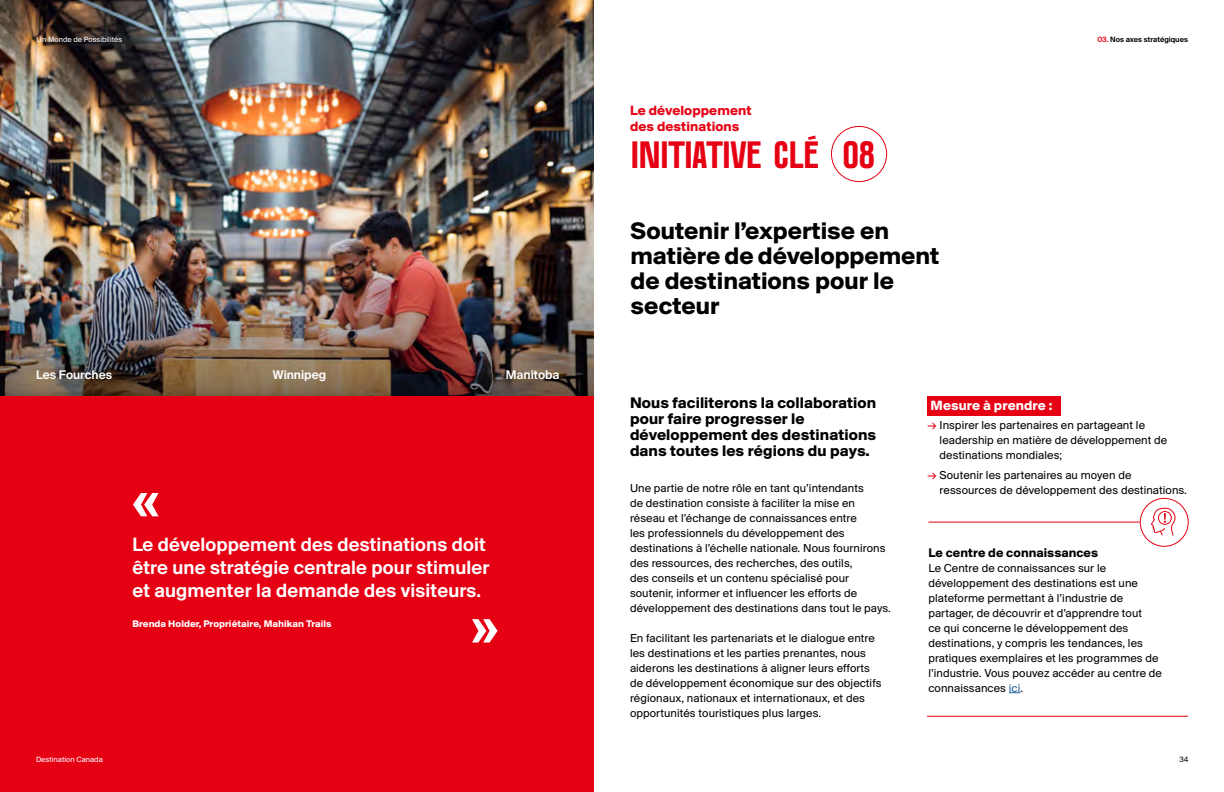
<style>
.page{position:relative;width:1224px;height:792px;background:#fff}
.page>*{position:absolute;margin:0;border:0;box-sizing:border-box;transform-origin:0 0}
.t1{font:700 38px "Canada";letter-spacing:-.035em;color:#e60013}
.t2{font:700 25px/25px "Suisse BP Intl";color:#000}
.t3{font:20px/23px "Suisse BP Intl Antique";letter-spacing:.005em;color:#fff}
.t4{font:700 16px/16px "Suisse BP Intl";letter-spacing:.005em;color:#000}
.t5{font:700 14px/16px "Suisse BP Intl";letter-spacing:.005em;color:#e60013}
.t6{font:700 14px "Suisse BP Intl";letter-spacing:.005em;color:#fff}
.t7{font:700 13px "Suisse BP Intl";letter-spacing:.005em;color:#000}
.t8{font:12px/15px "Suisse BP Intl";letter-spacing:.005em;color:#000}
.t9{font:600 12px "Suisse Intl";color:#fff}
.t10{font:700 10px "Suisse BP Intl";letter-spacing:.005em;color:#fff}
.t11{font:8px "Suisse BP Intl";color:#fff}
.t12{font:8px "Suisse BP Intl Antique";color:#000}
.t13{font:8px "Suisse BP Intl";color:#000}
.s1{color:#e60013}
.s2{color:#215e9e}
</style>
<div class="page">
<div style="left:927px;top:396px;width:134px;height:19px;background:#e60013"></div>
<img style="left:0;top:0;width:594px;height:239px">
<img style="left:0;top:239px;width:594px;height:157px">
<div style="left:0;top:396px;width:594px;height:396px;background:#e60013"></div>
<div style="left:1140px;top:498px;width:49px;height:49px;border:1px solid #e60013;border-radius:50%"></div>
<hr style="left:928px;top:522px;width:212px;height:1px;background:#e60013">
<svg style="left:1151px;top:507px;width:25px;height:29px"></svg>
<div style="left:1158px;top:511px;width:14px;height:14px;border:1px solid #e60013;border-radius:50%"></div>
<hr style="left:927px;top:716px;width:261px;height:1px;background:#e60013">
<div style="left:831px;top:126px;width:56px;height:56px;border:1px solid #e60013;border-radius:50%"></div>
<svg style="left:133px;top:493px;width:26px;height:23px"></svg>
<svg style="left:472px;top:619px;width:26px;height:24px"></svg>
<p class="t11" style="left:37px;top:35px;width:87px">Un Monde de Possibilités</p>
<p class="t9" style="left:36px;top:368px;width:78px">Les Fourches</p>
<p class="t9" style="left:273px;top:368px;width:55px">Winnipeg</p>
<p class="t9" style="left:506px;top:368px;width:55px">Manitoba</p>
<h3 class="t3" style="left:132px;top:533px;width:359px">Le développement des destinations doit être une stratégie centrale pour stimuler et augmenter la demande des visiteurs.</h3>
<p class="t10" style="left:132px;top:618px;width:201px">Brenda Holder, Propriétaire, Mahikan Trails</p>
<p class="t11" style="left:36px;top:755px;width:68px">Destination Canada</p>
<p class="t5" style="left:630px;top:102px;width:123px">Le développement des destinations</p>
<h1 class="t1" style="left:630px;top:135px;width:247px">INITIATIVE CLÉ 08</h1>
<h2 class="t2" style="left:631px;top:218px;width:310px">Soutenir l’expertise en matière de développement de destinations pour le secteur</h2>
<p class="t12" style="left:1097px;top:35px;width:92px"><span class="s1">03.</span> Nos axes stratégiques</p>
<h3 class="t4" style="left:630px;top:394px;width:248px">Nous faciliterons la collaboration pour faire progresser le développement des destinations dans toutes les régions du pays.</h3>
<p class="t8" style="left:630px;top:480px;width:262px">Une partie de notre rôle en tant qu’intendants<br>de destination consiste à faciliter la mise en réseau et l’échange de connaissances entre<br>les professionnels du développement des destinations à l’échelle nationale. Nous fournirons des ressources, des recherches, des outils,<br>des conseils et un contenu spécialisé pour soutenir, informer et influencer les efforts de développement des destinations dans tout le pays.</p>
<p class="t8" style="left:630px;top:630px;width:253px">En facilitant les partenariats et le dialogue entre les destinations et les parties prenantes, nous aiderons les destinations à aligner leurs efforts de développement économique sur des objectifs régionaux, nationaux et internationaux, et des opportunités touristiques plus larges.</p>
<p class="t6" style="left:931px;top:397px;width:124px">Mesure à prendre :</p>
<p class="t8" style="left:940px;top:417px;width:229px;text-indent:-12px"><span class="s1">→</span> Inspirer les partenaires en partageant le leadership en matière de développement de destinations mondiales;</p>
<p class="t8" style="left:940px;top:467px;width:249px;text-indent:-12px"><span class="s1">→</span> Soutenir les partenaires au moyen de ressources de développement des destinations.</p>
<p class="t7" style="left:928px;top:545px;width:171px">Le centre de connaissances</p>
<p class="t8" style="left:928px;top:560px;width:235px">Le Centre de connaissances sur le développement des destinations est une plateforme permettant à l’industrie de partager, de découvrir et d’apprendre tout<br>ce qui concerne le développement des destinations, y compris les tendances, les pratiques exemplaires et les programmes de l’industrie. Vous pouvez accéder au centre de connaissances <span class="s2">ici</span>.</p>
<p class="t13" style="left:1180px;top:755px;width:11px">34</p>
</div>
